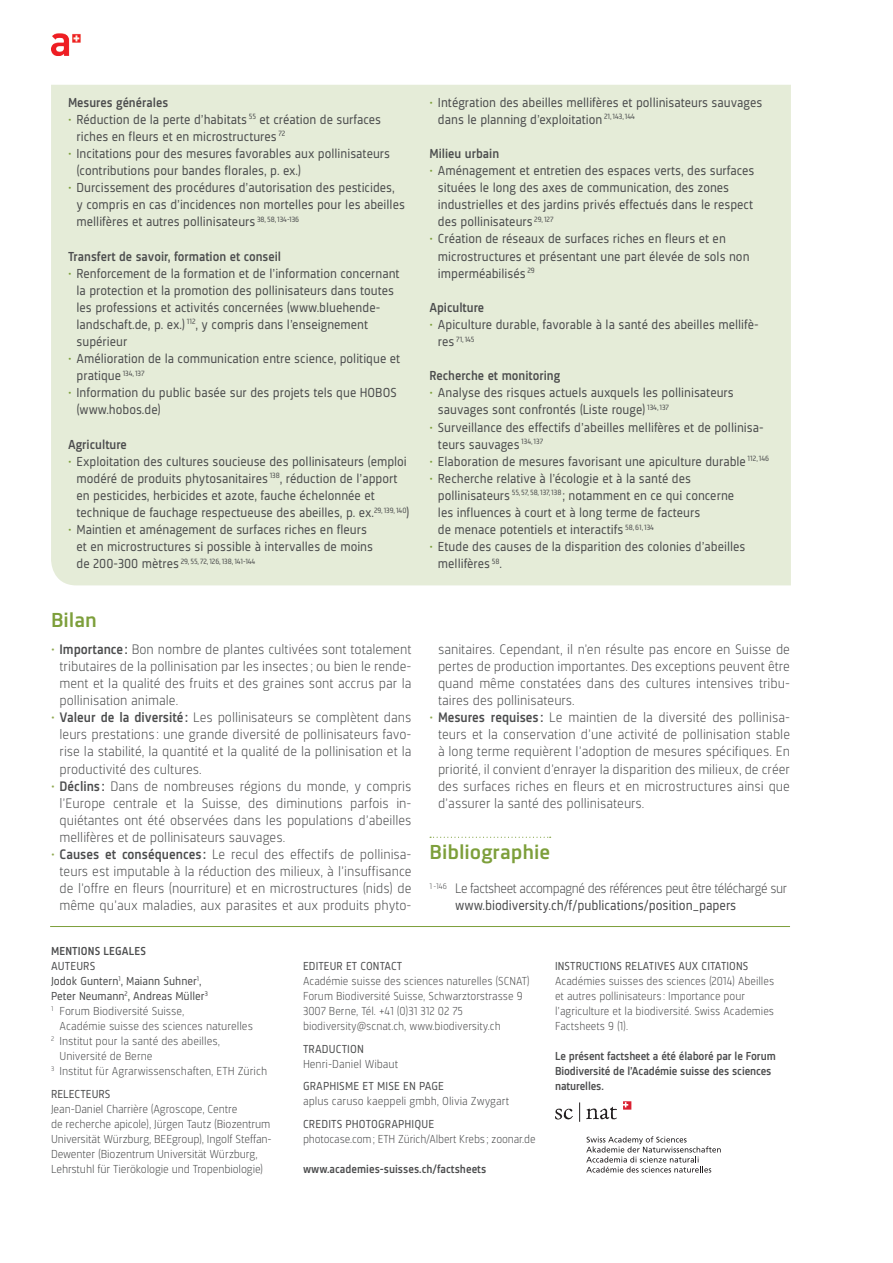
<style>
.page{position:relative;width:893px;height:1263px;background:#fff}
.page>*{position:absolute;margin:0;border:0;box-sizing:border-box;transform-origin:0 0}
.t1{font:500 21px "Sinews Sans Pro";color:#7d9f3b;scale:1.1 1}
.t2{font:300 14.25px/17.1px "Sinews Sans Pro";color:#4b4c4d;text-align:justify}
.t3{font:300 14.25px/17.1px "Sinews Sans Pro";letter-spacing:-.03em;color:#4b4c4d}
.t4{font:13.5px/17.1px "Sinews Sans Pro";color:#4b4c4d}
.t5{font:500 13.5px "Sinews Sans Pro";color:#4b4c4d}
.t6{font:300 12px/15px "Sinews Sans Pro";color:#4b4c4d}
.t7{font:12px/15px "Sinews Sans Pro";letter-spacing:.01em;color:#4b4c4d}
.t8{font:500 12px/15px "Sinews Sans Pro";letter-spacing:-.01em;color:#4b4c4d}
.t9{font:500 12px "Sinews Sans Pro";letter-spacing:.01em;color:#4b4c4d}
.t10{font:7.8px "Sinews Sans Pro";color:#4b4c4d}
.s1{color:#7d9f3b}
.s2{font-size:13.5px}
.s3{font-weight:400;color:#8fa951}
.s4{font-weight:500}
.s5{font-weight:400}
.s6{font-weight:300}
</style>
<div class="page">
<hr style="left:50px;top:926px;width:740px;height:1px;background:#7d9f3b">
<img style="left:51px;top:33px;width:30px;height:23px">
<div style="left:51px;top:85px;width:740px;height:500px;background:#e5ecd8"></div>
<svg style="left:430px;top:837px;width:121px;height:1px"></svg>
<svg style="left:555px;top:1108px;width:18px;height:12px"></svg>
<svg style="left:586px;top:1107px;width:31px;height:12px"></svg>
<svg style="left:579px;top:1102px;width:1px;height:20px"></svg>
<svg style="left:586px;top:1136px;width:135px;height:36px"></svg>
<svg style="left:623px;top:1101px;width:8px;height:8px"></svg>
<p class="t5" style="left:68px;top:95px;width:102px">Mesures générales</p>
<p class="t4" style="left:77px;top:111px;width:306px;text-indent:-9px"><span class="s1">•</span> Réduction de la perte d’habitats <sup>55</sup> et création de surfaces riches en fleurs et en microstructures <sup>72</sup></p>
<p class="t4" style="left:77px;top:145px;width:315px;text-indent:-9px"><span class="s1">•</span> Incitations pour des mesures favorables aux pollinisateurs (contributions pour bandes florales, p. ex.)</p>
<p class="t4" style="left:77px;top:179px;width:330px;text-indent:-9px"><span class="s1">•</span> Durcissement des procédures d’autorisation des pesticides,<br>y compris en cas d’incidences non mortelles pour les abeilles mellifères et autres pollinisateurs <sup>38,</sup> <sup>58,134-136</sup></p>
<p class="t5" style="left:68px;top:249px;width:215px">Transfert de savoir, formation et conseil</p>
<p class="t4" style="left:77px;top:265px;width:325px;text-indent:-9px"><span class="s1">•</span> Renforcement de la formation et de l’information concernant la protection et la promotion des pollinisateurs dans toutes les professions et activités concernées (www.bluehende&shy;landschaft.de, p. ex.) <sup>112</sup>, y compris dans l’enseignement supérieur</p>
<p class="t4" style="left:77px;top:350px;width:325px;text-indent:-9px"><span class="s1">•</span> Amélioration de la communication entre science, politique et pratique <sup>134,137</sup></p>
<p class="t4" style="left:77px;top:384px;width:322px;text-indent:-9px"><span class="s1">•</span> Information du public basée sur des projets tels que -HOBOS (www.hobos.de)</p>
<p class="t5" style="left:68px;top:437px;width:60px">Agriculture</p>
<p class="t4" style="left:77px;top:453px;width:334px;text-indent:-9px"><span class="s1">•</span> Exploitation des cultures soucieuse des pollinisateurs (emploi modéré de produits phytosanitaires <sup>138</sup>, réduction de l’apport en pesticides, herbicides et azote, fauche échelonnée et technique de fauchage respectueuse des abeilles, p. ex.<sup>29,139,140</sup>)</p>
<p class="t4" style="left:77px;top:521px;width:298px;text-indent:-9px"><span class="s1">•</span> Maintien et aménagement de surfaces riches en fleurs et en microstructures si possible à intervalles de moins</p>
<p class="t10" style="left:77px;top:557px;width:180px"><span class="s2">de 200-300 mètres</span> 29, 55, 72,126,138,141-144</p>
<h1 class="t1" style="left:51px;top:608px;width:43px">Bilan</h1>
<p class="t2" style="left:60px;top:641px;width:354px;text-indent:-9px"><span class="s3">•</span> <span class="s4">Importance :</span> Bon nombre de plantes cultivées sont totalement tributaires de la pollinisation par les insectes ; ou bien le rende&shy;ment et la qualité des fruits et des graines sont accrus par la pollinisation animale.</p>
<p class="t2" style="left:60px;top:709px;width:354px;text-indent:-8px"><span class="s3">•</span> <span class="s4">Valeur de la diversité :</span> Les pollinisateurs se complètent dans leurs prestations : une grande diversité de pollinisateurs favo&shy;rise la stabilité, la quantité et la qualité de la pollinisation et la productivité des cultures.</p>
<p class="t2" style="left:60px;top:777px;width:354px;text-indent:-9px"><span class="s3">•</span> <span class="s4">Déclins :</span> Dans de nombreuses régions du monde, y compris l’Europe centrale et la Suisse, des diminutions parfois in&shy;quiétantes ont été observées dans les populations d’abeilles mellifères et de pollinisateurs sauvages.</p>
<p class="t2" style="left:51px;top:846px;width:362px;text-align:center"><span class="s3">•</span> <span class="s4">Causes et conséquences :</span> Le recul des effectifs de pollinisa&shy;teurs est imputable à la réduction des milieux, à l’insuffisance de l’offre en fleurs (nourriture) et en microstructures (nids) de même qu’aux maladies, aux parasites et aux produits phyto-</p>
<p class="t4" style="left:438px;top:94px;width:326px;text-indent:-9px"><span class="s1">•</span> Intégration des abeilles mellifères et pollinisateurs sauvages dans le planning d’exploitation <sup>21,143,144</sup></p>
<p class="t5" style="left:429px;top:146px;width:71px">Milieu urbain</p>
<p class="t4" style="left:438px;top:162px;width:318px;text-indent:-9px"><span class="s1">•</span> Aménagement et entretien des espaces verts, des surfaces situées le long des axes de communication, des zones industrielles et des jardins privés effectués dans le respect des pollinisateurs <sup>29,127</sup></p>
<p class="t4" style="left:438px;top:230px;width:313px;text-indent:-9px"><span class="s1">•</span> Création de réseaux de surfaces riches en fleurs et en microstructures et présentant une part élevée de sols non imperméabilisés <sup>29</sup></p>
<p class="t5" style="left:429px;top:300px;width:56px">Apiculture</p>
<p class="t4" style="left:429px;top:316px;width:331px"><span class="s1">•</span> Apiculture durable, favorable à la santé des abeilles mellifè-</p>
<p class="t10" style="left:438px;top:335px;width:38px"><span class="s2">res</span> 71,145</p>
<p class="t5" style="left:429px;top:368px;width:132px">Recherche et monitoring</p>
<p class="t4" style="left:438px;top:384px;width:297px;text-indent:-9px"><span class="s1">•</span> Analyse des risques actuels auxquels les pollinisateurs sauvages sont confrontés (Liste rouge) <sup>134,137</sup></p>
<p class="t4" style="left:438px;top:418px;width:327px;text-indent:-9px"><span class="s1">•</span> Surveillance des effectifs d’abeilles mellifères et de pollinisa&shy;teurs sauvages <sup>134,137</sup></p>
<p class="t4" style="left:429px;top:453px;width:341px"><span class="s1">•</span> Elaboration de mesures favorisant une apiculture durable <sup>112,146</sup></p>
<p class="t4" style="left:438px;top:470px;width:298px;text-indent:-9px"><span class="s1">•</span> Recherche relative à l’écologie et à la santé des pollinisateurs <sup>55,</sup> <sup>57,</sup> <sup>58,137,138</sup>; notamment en ce qui concerne les influences à court et à long terme de facteurs<br>de menace potentiels et interactifs <sup>58,</sup> <sup>61,134</sup></p>
<p class="t4" style="left:438px;top:538px;width:309px;text-indent:-9px"><span class="s1">•</span> Etude des causes de la disparition des colonies d’abeilles mellifères <sup>58</sup>.</p>
<p class="t2" style="left:438px;top:641px;width:354px">sanitaires. Cependant, il n’en résulte pas encore en Suisse de pertes de production importantes. Des exceptions peuvent être quand même constatées dans des cultures intensives tribu&shy;taires des pollinisateurs.</p>
<p class="t2" style="left:438px;top:709px;width:354px;text-indent:-9px"><span class="s3">•</span> <span class="s4">Mesures requises :</span> Le maintien de la diversité des pollinisa&shy;teurs et la conservation d’une activité de pollinisation stable à long terme requièrent l’adoption de mesures spécifiques. En priorité, il convient d’enrayer la disparition des milieux, de créer des surfaces riches en fleurs et en microstructures ainsi que d’assurer la santé des pollinisateurs.</p>
<h1 class="t1" style="left:429px;top:840px;width:111px">Bibliographie</h1>
<p class="t3" style="left:455px;top:880px;width:334px;text-indent:-26px"><sup>1</sup> <sup>-146</sup> Le factsheet accompagné des références peut être téléchargé sur <span class="s5">www.biodiversity.ch/f/publications/position_papers</span></p>
<p class="t9" style="left:51px;top:945px;width:78px">Mentions legales</p>
<p class="t7" style="left:51px;top:959px;width:158px">auteurs<br>Jodok Guntern<sup>1</sup>, Maiann Suhner<sup>1</sup>,<br>Peter Neumann<sup>2</sup>, Andreas Müller<sup>3<br></sup><sup>1</sup> <span class="s6">Forum Biodiversité Suisse,</span></p>
<p class="t6" style="left:60px;top:1019px;width:195px">Académie suisse des sciences naturelles</p>
<p class="t6" style="left:51px;top:1034px;width:170px"><sup>2</sup> Institut pour la santé des abeilles,</p>
<p class="t6" style="left:60px;top:1049px;width:95px">Université de Berne</p>
<p class="t6" style="left:51px;top:1064px;width:218px"><sup>3</sup> Institut für Agrarwissenschaften, ETH Zürich</p>
<p class="t7" style="left:51px;top:1086px;width:7px">Rele</p>
<p class="t7" style="left:75px;top:1086px;width:36px">cteurs</p>
<p class="t6" style="left:51px;top:1101px;width:222px">Jean-Daniel Charrière (Agroscope, Centre<br>de recherche apicole), Jürgen Tautz (Biozentrum Universität Würzburg, BEEgroup), Ingolf Steffan-Dewenter (Biozentrum Universität Würzburg, Lehrstuhl für Tierökologie und Tropenbiologie)</p>
<p class="t7" style="left:303px;top:959px;width:101px">ed iteur et contact</p>
<p class="t6" style="left:303px;top:974px;width:228px">Académie suisse des sciences naturelles (SCNAT)<br>Forum Biodiversité Suisse, Schwarztorstrasse 9<br>3007 Berne, Tél. +41 (0)31 312 02 75 biodiversity@scnat.ch, www.biodiversity.ch</p>
<p class="t7" style="left:303px;top:1041px;width:55px">traduction</p>
<p class="t6" style="left:303px;top:1056px;width:97px">Henri-Daniel Wibaut</p>
<p class="t7" style="left:303px;top:1079px;width:44px">Graphisme</p>
<p class="t7" style="left:362px;top:1079px;width:76px">et mise en page</p>
<p class="t6" style="left:303px;top:1094px;width:208px">aplus caruso kaeppeli gmbh, Olivia Zwygart</p>
<p class="t7" style="left:303px;top:1116px;width:131px">CrEdits photographique</p>
<p class="t6" style="left:303px;top:1131px;width:234px">photocase.com; ETH Zürich/Albert Krebs; zoonar.de</p>
<p class="t8" style="left:303px;top:1161px;width:185px">www.academies-suisses.ch/factsheets</p>
<p class="t7" style="left:555px;top:959px;width:55px">instructions</p>
<p class="t7" style="left:625px;top:959px;width:39px">relatives</p>
<p class="t7" style="left:678px;top:959px;width:58px">aux citations</p>
<p class="t6" style="left:555px;top:974px;width:221px">Académies suisses des sciences (2014) Abeilles et autres pollinisateurs : Importance pour l’agriculture et la biodiversité. Swiss Academies Factsheets 9 (1).</p>
<p class="t8" style="left:555px;top:1049px;width:222px">Le présent factsheet a été élaboré par le Forum<br>Biodiversité de l’Académie suisse des sciences naturelles.</p>
</div>
